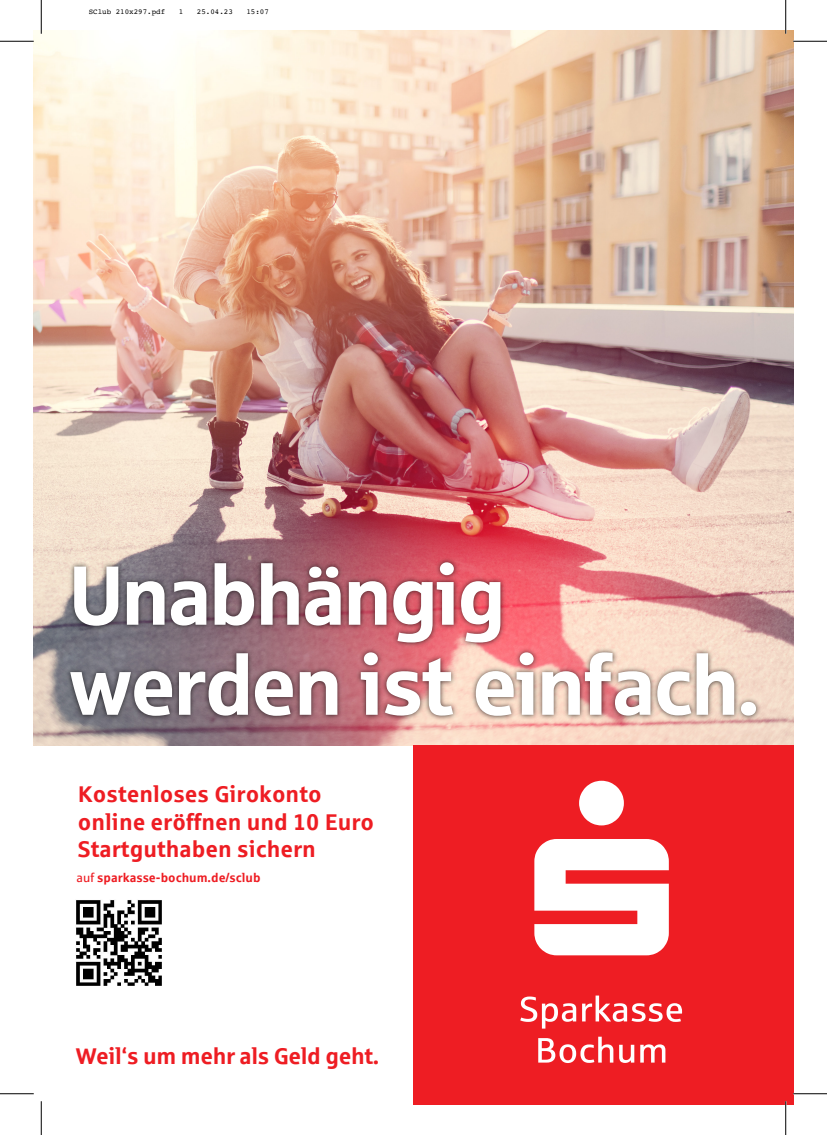
<style>
.page{position:relative;width:827px;height:1135px;background:#fff}
.page>*{position:absolute;margin:0;border:0;box-sizing:border-box;transform-origin:0 0}
.t1{font:83.75px/90px "Sparkasse Head";color:#fff}
.t2{font:700 22.75px/27.5px "Sparkasse Rg";color:#ee1d23}
.t3{font:700 12.5px "Sparkasse Rg";color:#ee1d23}
.t4{font:7.5px "Courier";color:#000}
.s1{font-weight:400}
</style>
<div class="page">
<img style="left:33px;top:31px;width:761px;height:714px">
<div style="left:413px;top:745px;width:381px;height:359px;background:#ee1d23"></div>
<svg style="left:534px;top:781px;width:135px;height:174px"></svg>
<svg style="left:520px;top:996px;width:56px;height:32px"></svg>
<svg style="left:582px;top:995px;width:100px;height:27px"></svg>
<svg style="left:538px;top:1037px;width:75px;height:26px"></svg>
<svg style="left:619px;top:1045px;width:15px;height:18px"></svg>
<svg style="left:640px;top:1044px;width:25px;height:18px"></svg>
<img style="left:62px;top:546px;width:704px;height:194px">
<img style="left:76px;top:900px;width:86px;height:86px">
<hr style="left:0;top:40px;width:34px;height:2px;background:#fff">
<hr style="left:793px;top:40px;width:34px;height:2px;background:#fff">
<hr style="left:40px;top:0;width:2px;height:34px;background:#fff">
<hr style="left:0;top:41px;width:34px;height:1px;background:#000">
<hr style="left:793px;top:41px;width:34px;height:1px;background:#000">
<hr style="left:0;top:1093px;width:34px;height:1px;background:#000">
<hr style="left:793px;top:1093px;width:34px;height:1px;background:#000">
<hr style="left:41px;top:0;width:1px;height:34px;background:#000">
<hr style="left:41px;top:1101px;width:1px;height:34px;background:#000">
<hr style="left:785px;top:0;width:1px;height:34px;background:#000">
<hr style="left:785px;top:1101px;width:1px;height:34px;background:#000">
<p class="t4" style="left:89px;top:6px;width:78px">SClub 210x297.pdf</p>
<p class="t4" style="left:179px;top:6px;width:6px">1</p>
<p class="t4" style="left:197px;top:6px;width:38px">25.04.23</p>
<p class="t4" style="left:246px;top:6px;width:24px">15:07</p>
<h1 class="t1" style="left:70px;top:547px;width:690px">Unabhängig werden ist einfach.</h1>
<p class="t2" style="left:78px;top:779px;width:298px">Kostenloses Girokonto online eröffnen und 10 Euro<br>Startguthaben sichern</p>
<p class="t3" style="left:77px;top:870px;width:185px"><span class="s1">auf</span> sparkasse-bochum.de/sclub</p>
<p class="t2" style="left:76px;top:1042px;width:305px">Weil‘s um mehr als Geld geht.</p>
</div>
